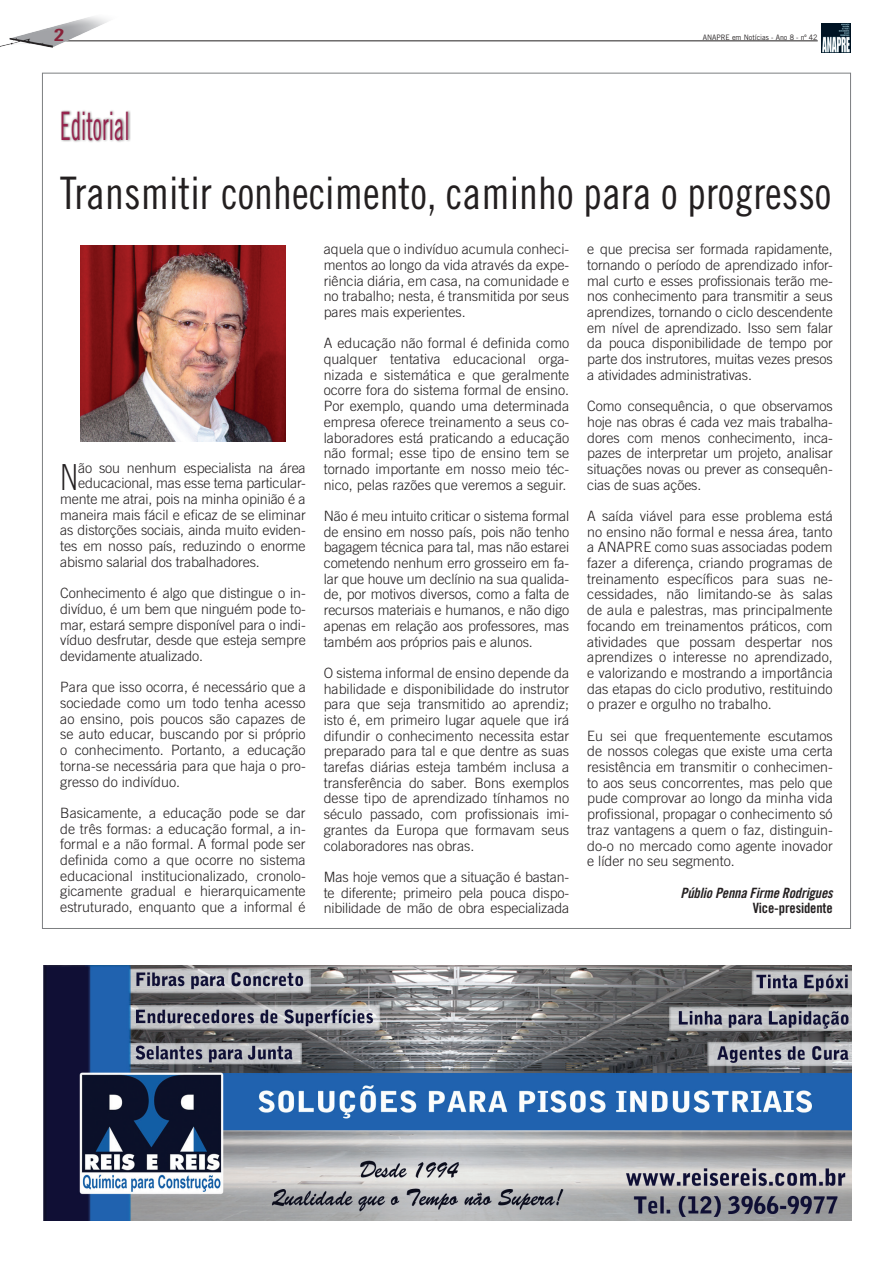
<style>
.page{position:relative;width:893px;height:1263px;background:#fff}
.page>*{position:absolute;margin:0;border:0;box-sizing:border-box;transform-origin:0 0}
.t1{font:44.85px "Trade Gothic Cond Eighteen";color:#231f20;scale:.95 1}
.t2{font:39.3px "Trade Gothic Cond Eighteen";color:#96234d;scale:.6 1}
.t3{font:300 36px "Trade Gothic";color:#231f20;scale:.7 1}
.t4{font:16.8px "Trade Gothic Bold Cond Twenty";color:#882139;scale:1.5 1}
.Normal__Web{font:300 14.25px/15.8px "Trade Gothic";letter-spacing:-.01em;color:#231f20;text-align:justify}
.Normal__Web-2{font:14.25px "Trade Gothic Bold Cond Twenty Obl";letter-spacing:-.01em;color:#231f20}
.Normal__Web-3{font:14.25px "Trade Gothic Bold Cond Twenty";letter-spacing:-.01em;color:#231f20}
.t5{font:7.5px "Trade Gothic";color:#231f20;scale:.95 1}
</style>
<div class="page">
<hr style="left:61px;top:41px;width:757px;height:1px;background:#231f20">
<img style="left:0;top:16px;width:144px;height:32px">
<img style="left:821px;top:23px;width:30px;height:30px">
<div style="left:60px;top:109px;width:71px;height:34px;background:#231f20;opacity:.63"></div>
<img style="left:80px;top:246px;width:206px;height:196px">
<img style="left:43px;top:966px;width:809px;height:254px">
<p class="t4" style="left:54px;top:25px;width:9px">2</p>
<p class="t5" style="left:703px;top:32px;width:122px">ANAPRE em Notícias - Ano 8 - nº 42</p>
<p class="t2" style="left:60px;top:102px;width:117px">Editorial</p>
<p class="t1" style="left:60px;top:167px;width:813px">Transmitir conhecimento, caminho para o progresso</p>
<p class="t3" style="left:60px;top:456px;width:27px">N</p>
<p class="Normal__Web" style="left:78px;top:460px;width:229px">ão sou nenhum especialista na área</p>
<p class="Normal__Web" style="left:78px;top:475px;width:229px">educacional, mas esse tema particular-</p>
<p class="Normal__Web" style="left:60px;top:491px;width:247px">mente me atrai, pois na minha opinião é a</p>
<p class="Normal__Web" style="left:60px;top:507px;width:247px">maneira mais fácil e eficaz de se eliminar</p>
<p class="Normal__Web" style="left:60px;top:522px;width:247px">as distorções sociais, ainda muito eviden-</p>
<p class="Normal__Web" style="left:60px;top:538px;width:247px">tes em nosso país, reduzindo o enorme</p>
<p class="Normal__Web" style="left:60px;top:554px;width:201px">abismo salarial dos trabalhadores.</p>
<p class="Normal__Web" style="left:60px;top:585px;width:247px">Conhecimento é algo que distingue o in&shy;divíduo, é um bem que ninguém pode to&shy;mar, estará sempre disponível para o indi&shy;víduo desfrutar, desde que esteja sempre devidamente atualizado.</p>
<p class="Normal__Web" style="left:60px;top:679px;width:247px">Para que isso ocorra, é necessário que a sociedade como um todo tenha acesso ao ensino, pois poucos são capazes de se auto educar, buscando por si próprio o conhecimento. Portanto, a educação torna-se necessária para que haja o pro&shy;gresso do indivíduo.</p>
<p class="Normal__Web" style="left:60px;top:805px;width:247px">Basicamente, a educação pode se dar de três formas: a educação formal, a in&shy;formal e a não formal. A formal pode ser definida como a que ocorre no sistema educacional institucionalizado, cronolo&shy;gicamente gradual e hierarquicamente estruturado, enquanto que a informal é</p>
<p class="Normal__Web" style="left:324px;top:241px;width:247px">aquela que o indivíduo acumula conheci&shy;mentos ao longo da vida através da expe&shy;riência diária, em casa, na comunidade e no trabalho; nesta, é transmitida por seus pares mais experientes.</p>
<p class="Normal__Web" style="left:324px;top:335px;width:247px">A educação não formal é definida como qualquer tentativa educacional orga&shy;nizada e sistemática e que geralmente ocorre fora do sistema formal de ensino.<br>Por exemplo, quando uma determinada empresa oferece treinamento a seus co&shy;laboradores está praticando a educação não formal; esse tipo de ensino tem se tornado importante em nosso meio téc&shy;nico, pelas razões que veremos a seguir.</p>
<p class="Normal__Web" style="left:324px;top:508px;width:247px">Não é meu intuito criticar o sistema formal de ensino em nosso país, pois não tenho bagagem técnica para tal, mas não estarei cometendo nenhum erro grosseiro em fa&shy;lar que houve um declínio na sua qualida&shy;de, por motivos diversos, como a falta de recursos materiais e humanos, e não digo apenas em relação aos professores, mas também aos próprios pais e alunos.</p>
<p class="Normal__Web" style="left:324px;top:665px;width:247px">O sistema informal de ensino depende da habilidade e disponibilidade do instrutor para que seja transmitido ao aprendiz; isto é, em primeiro lugar aquele que irá difundir o conhecimento necessita estar preparado para tal e que dentre as suas tarefas diárias esteja também inclusa a transferência do saber. Bons exemplos desse tipo de aprendizado tínhamos no século passado, com profissionais imi&shy;grantes da Europa que formavam seus colaboradores nas obras.</p>
<p class="Normal__Web" style="left:324px;top:869px;width:247px">Mas hoje vemos que a situação é bastan&shy;te diferente; primeiro pela pouca dispo&shy;nibilidade de mão de obra especializada</p>
<p class="Normal__Web" style="left:587px;top:241px;width:247px">e que precisa ser formada rapidamente, tornando o período de aprendizado infor&shy;mal curto e esses profissionais terão me&shy;nos conhecimento para transmitir a seus aprendizes, tornando o ciclo descendente em nível de aprendizado. Isso sem falar da pouca disponibilidade de tempo por parte dos instrutores, muitas vezes presos a atividades administrativas.</p>
<p class="Normal__Web" style="left:587px;top:398px;width:247px">Como consequência, o que observamos hoje nas obras é cada vez mais trabalha&shy;dores com menos conhecimento, inca&shy;pazes de interpretar um projeto, analisar situações novas ou prever as consequên&shy;cias de suas ações.</p>
<p class="Normal__Web" style="left:587px;top:508px;width:247px">A saída viável para esse problema está no ensino não formal e nessa área, tanto a ANAPRE como suas associadas podem fazer a diferença, criando programas de treinamento específicos para suas ne&shy;cessidades, não limitando-se às salas de aula e palestras, mas principalmente focando em treinamentos práticos, com atividades que possam despertar nos aprendizes o interesse no aprendizado, e valorizando e mostrando a importância das etapas do ciclo produtivo, restituindo o prazer e orgulho no trabalho.</p>
<p class="Normal__Web" style="left:587px;top:727px;width:247px">Eu sei que frequentemente escutamos de nossos colegas que existe uma certa resistência em transmitir o conhecimen&shy;to aos seus concorrentes, mas pelo que pude comprovar ao longo da minha vida profissional, propagar o conhecimento só traz vantagens a quem o faz, distinguin&shy;do-o no mercado como agente inovador e líder no seu segmento.</p>
<p class="Normal__Web-2" style="left:680px;top:884px;width:154px">Públio Penna Firme Rodrigues</p>
<p class="Normal__Web-3" style="left:753px;top:899px;width:81px">Vice-presidente</p>
</div>
